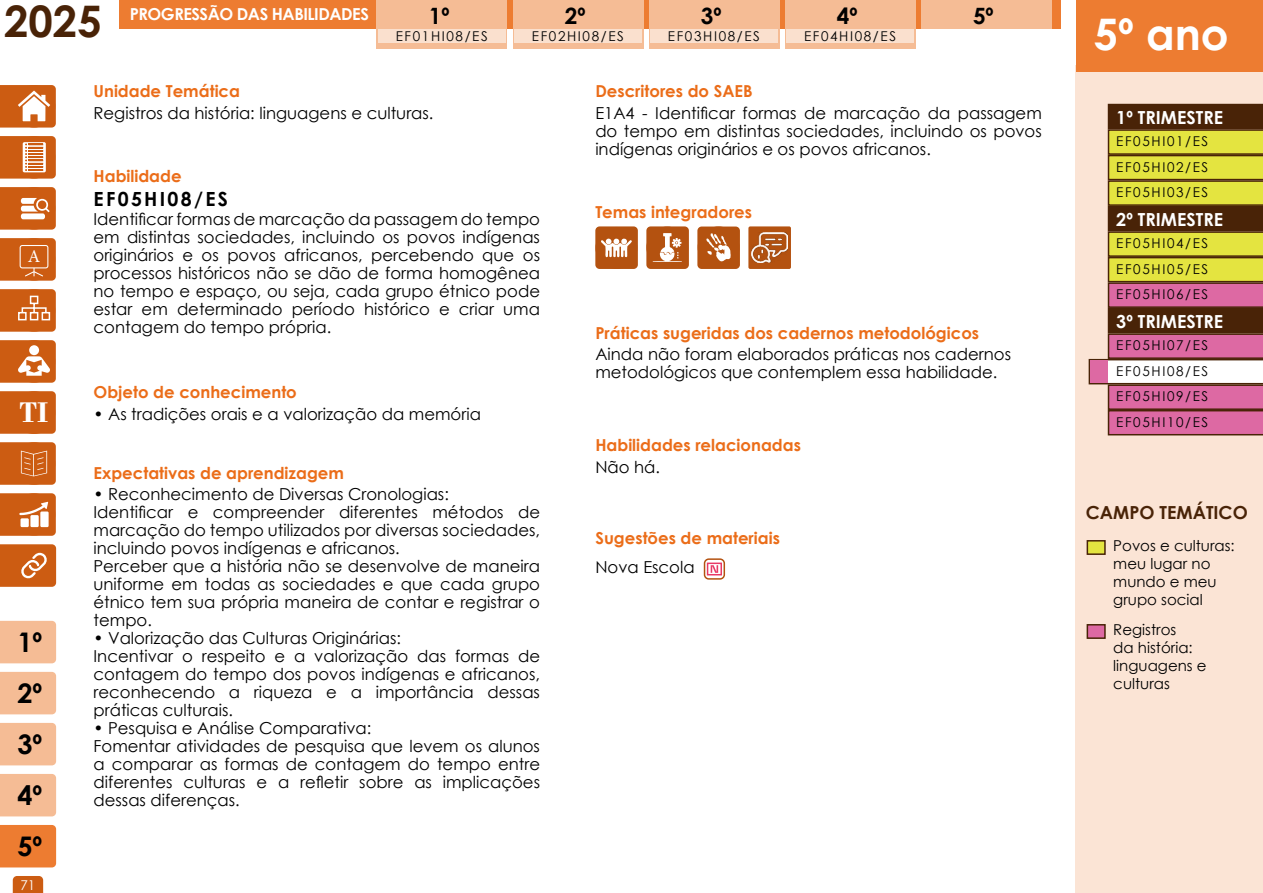
<style>
.page{position:relative;width:1263px;height:893px;background:#fff}
.page>*{position:absolute;margin:0;border:0;box-sizing:border-box;transform-origin:0 0}
.t1{font:700 43.5px "Century Gothic";color:#fff}
.t2{font:700 43.5px "Century Gothic";color:#492307}
.t3{font:700 29.85px "Bodoni";color:#fff}
.t4{font:700 27px/51px "Century Gothic";color:#000;text-align:justify}
.t5{font:700 22.5px "Century Gothic";color:#000}
.t6{font:700 19.5px "Century Gothic";letter-spacing:.12em;color:#000}
.t7{font:700 18px "Century Gothic";color:#fff}
.t8{font:700 18px "Century Gothic";color:#492307}
.t9{font:18px "Minion Pro";color:#fff}
.t10{font:16.5px/18px "Century Gothic";color:#000}
.t11{font:700 16.5px "Century Gothic";color:#eb6d19}
.t12{font:700 16.5px "Century Gothic";letter-spacing:-.03em;color:#fff}
.t13{font:15px/18px "Century Gothic";color:#000}
.t14{font:13.5px/25.5px "Century Gothic";letter-spacing:.12em;color:#000;text-align:justify}
.t15{font:13.5px "Century Gothic";color:#fff}
</style>
<div class="page">
<svg style="left:0;top:391px;width:56px;height:43px"></svg>
<div style="left:0;top:621px;width:56px;height:42px;background:#f5bc95"></div>
<div style="left:0;top:672px;width:56px;height:42px;background:#f5bc95"></div>
<div style="left:0;top:723px;width:56px;height:42px;background:#f5bc95"></div>
<div style="left:0;top:774px;width:56px;height:42px;background:#f5bc95"></div>
<div style="left:0;top:825px;width:56px;height:42px;background:#ed7c31"></div>
<svg style="left:13px;top:876px;width:30px;height:17px"></svg>
<div style="left:1075px;top:65px;width:188px;height:828px;background:#fbe4d5"></div>
<div style="left:1076px;top:0;width:187px;height:72px;background:#ed7c31"></div>
<div style="left:1086px;top:540px;width:20px;height:15px;background:#e4e440;border:2px solid #492307"></div>
<div style="left:1086px;top:624px;width:20px;height:15px;background:#dd69a3;border:2px solid #492307"></div>
<div style="left:119px;top:0;width:942px;height:29px;background:#ed7c31"></div>
<div style="left:921px;top:0;width:130px;height:29px;background:#f5bc95"></div>
<div style="left:785px;top:0;width:130px;height:29px;background:#f5bc95"></div>
<div style="left:649px;top:0;width:130px;height:29px;background:#f5bc95"></div>
<div style="left:513px;top:0;width:130px;height:29px;background:#f5bc95"></div>
<div style="left:377px;top:0;width:130px;height:29px;background:#f5bc95"></div>
<svg style="left:0;top:85px;width:56px;height:43px"></svg>
<svg style="left:0;top:136px;width:56px;height:43px;background:#d4783b"></svg>
<svg style="left:0;top:187px;width:56px;height:43px;background:#d47639"></svg>
<svg style="left:0;top:238px;width:56px;height:43px;background:#cf6722"></svg>
<svg style="left:0;top:289px;width:56px;height:43px;background:#d16d2c"></svg>
<svg style="left:0;top:340px;width:56px;height:43px;background:#d5793c"></svg>
<svg style="left:0;top:493px;width:56px;height:43px;background:#d4783b"></svg>
<div style="left:13px;top:391px;width:42px;height:43px;background:#cc5c12;border-radius:50%"></div>
<svg style="left:0;top:442px;width:56px;height:43px;background:#cf6620"></svg>
<svg style="left:0;top:544px;width:56px;height:43px;background:#d06b28"></svg>
<div style="left:704px;top:558px;width:21px;height:22px;border:2px solid #b45210;border-radius:4px"></div>
<svg style="left:711px;top:566px;width:7px;height:6px"></svg>
<div style="left:707px;top:563px;width:15px;height:12px;border:2px solid #e83966"></div>
<div style="left:377px;top:27px;width:130px;height:22px;background:#f5bc95"></div>
<div style="left:378px;top:29px;width:128px;height:14px;background:#fae0ce"></div>
<div style="left:785px;top:27px;width:130px;height:22px;background:#f5bc95"></div>
<div style="left:649px;top:27px;width:130px;height:22px;background:#f5bc95"></div>
<div style="left:513px;top:27px;width:130px;height:22px;background:#f5bc95"></div>
<div style="left:786px;top:29px;width:128px;height:14px;background:#fae0ce"></div>
<div style="left:650px;top:29px;width:128px;height:14px;background:#fae0ce"></div>
<div style="left:514px;top:29px;width:128px;height:14px;background:#fae0ce"></div>
<svg style="left:1089px;top:104px;width:174px;height:331px;background:#ba9063"></svg>
<div style="left:1090px;top:360px;width:18px;height:23px;background:#dd69a3"></div>
<div style="left:595px;top:226px;width:43px;height:43px;background:#b45210;border-radius:4px"></div>
<svg style="left:601px;top:238px;width:31px;height:20px"></svg>
<div style="left:646px;top:226px;width:43px;height:43px;background:#b45210;border-radius:4px"></div>
<svg style="left:653px;top:233px;width:29px;height:29px"></svg>
<div style="left:697px;top:227px;width:43px;height:42px;background:#b45210;border-radius:4px"></div>
<div style="left:698px;top:226px;width:41px;height:42px;background:#b45210;border-radius:50%"></div>
<svg style="left:706px;top:233px;width:25px;height:29px"></svg>
<div style="left:748px;top:226px;width:43px;height:43px;background:#b45210;border-radius:2px"></div>
<img style="left:752px;top:233px;width:35px;height:30px">
<h1 class="t2" style="left:4px;top:-12px;width:99px">2025</h1>
<p class="t12" style="left:130px;top:2px;width:241px">PROGRESSÃO DAS HABILIDADES</p>
<h3 class="t5" style="left:429px;top:-1px;width:22px">1º</h3>
<h3 class="t5" style="left:565px;top:-1px;width:22px">2º</h3>
<h3 class="t5" style="left:701px;top:-1px;width:22px">3º</h3>
<h3 class="t5" style="left:837px;top:-1px;width:22px">4º</h3>
<h3 class="t5" style="left:973px;top:-1px;width:22px">5º</h3>
<p class="t14" style="left:396px;top:23px;width:94px">EF01HI08/ES</p>
<p class="t14" style="left:532px;top:23px;width:94px">EF02HI08/ES</p>
<p class="t14" style="left:668px;top:23px;width:94px">EF03HI08/ES</p>
<p class="t14" style="left:804px;top:23px;width:94px">EF04HI08/ES</p>
<p class="t11" style="left:94px;top:79px;width:148px">Unidade Temática</p>
<p class="t11" style="left:595px;top:79px;width:159px">Descritores do SAEB</p>
<p class="t9" style="left:28px;top:244px;width:14px">A</p>
<h2 class="t3" style="left:19px;top:395px;width:30px">TI</h2>
<h3 class="t4" style="left:17px;top:616px;width:26px">1º 2º 3º 4º 5º</h3>
<p class="t15" style="left:20px;top:875px;width:16px">71</p>
<p class="t10" style="left:94px;top:103px;width:341px">Registros da história: linguagens e culturas.</p>
<p class="t11" style="left:94px;top:164px;width:90px">Habilidade</p>
<p class="t6" style="left:94px;top:184px;width:136px">EF05HI08/ES</p>
<p class="t10" style="left:94px;top:210px;width:448px;text-align:justify">Identificar formas de marcação da passagem do tempo em distintas sociedades, incluindo os povos indígenas originários e os povos africanos, percebendo que os processos históricos não se dão de forma homogênea no tempo e espaço, ou seja, cada grupo étnico pode estar em determinado período histórico e criar uma contagem do tempo própria.</p>
<p class="t11" style="left:94px;top:380px;width:205px">Objeto de conhecimento</p>
<p class="t10" style="left:94px;top:404px;width:389px">• As tradições orais e a valorização da memória</p>
<p class="t11" style="left:94px;top:461px;width:252px">Expectativas de aprendizagem</p>
<p class="t10" style="left:94px;top:485px;width:448px">• Reconhecimento de Diversas Cronologias:<br>Identificar e compreender diferentes métodos de marcação do tempo utilizados por diversas sociedades, incluindo povos indígenas e africanos.<br>Perceber que a história não se desenvolve de maneira uniforme em todas as sociedades e que cada grupo étnico tem sua própria maneira de contar e registrar o tempo.</p>
<p class="t10" style="left:94px;top:629px;width:448px">• Valorização das Culturas Originárias:<br>Incentivar o respeito e a valorização das formas de contagem do tempo dos povos indígenas e africanos, reconhecendo a riqueza e a importância dessas práticas culturais.</p>
<p class="t10" style="left:94px;top:719px;width:448px">• Pesquisa e Análise Comparativa:<br>Fomentar atividades de pesquisa que levem os alunos a comparar as formas de contagem do tempo entre diferentes culturas e a refletir sobre as implicações dessas diferenças.</p>
<p class="t10" style="left:595px;top:103px;width:448px;text-align:justify">E1A4 - Identificar formas de marcação da passagem do tempo em distintas sociedades, incluindo os povos indígenas originários e os povos africanos.</p>
<p class="t11" style="left:595px;top:199px;width:158px">Temas integradores</p>
<p class="t11" style="left:595px;top:320px;width:385px">Práticas sugeridas dos cadernos metodológicos</p>
<p class="t10" style="left:595px;top:345px;width:417px">Ainda não foram elaborados práticas nos cadernos metodológicos que contemplem essa habilidade.</p>
<p class="t11" style="left:595px;top:433px;width:207px">Habilidades relacionadas</p>
<p class="t10" style="left:595px;top:457px;width:66px">Não há.</p>
<p class="t11" style="left:595px;top:525px;width:186px">Sugestões de materiais</p>
<p class="t10" style="left:595px;top:558px;width:101px">Nova Escola</p>
<h1 class="t1" style="left:1094px;top:1px;width:136px">5º ano</h1>
<p class="t7" style="left:1116px;top:104px;width:108px">1º TRIMESTRE</p>
<p class="t14" style="left:1116px;top:128px;width:94px">EF05HI01/ES EF05HI02/ES EF05HI03/ES</p>
<p class="t14" style="left:1116px;top:230px;width:94px">EF05HI04/ES EF05HI05/ES EF05HI06/ES</p>
<p class="t14" style="left:1116px;top:332px;width:94px">EF05HI07/ES EF05HI08/ES EF05HI09/ES EF05HI10/ES</p>
<p class="t7" style="left:1116px;top:206px;width:108px">2º TRIMESTRE</p>
<p class="t7" style="left:1116px;top:308px;width:108px">3º TRIMESTRE</p>
<p class="t8" style="left:1086px;top:499px;width:163px">CAMPO TEMÁTICO</p>
<p class="t13" style="left:1113px;top:537px;width:123px">Povos e culturas: meu lugar no mundo e meu grupo social</p>
<p class="t13" style="left:1113px;top:621px;width:95px">Registros<br>da história: linguagens e culturas</p>
</div>
